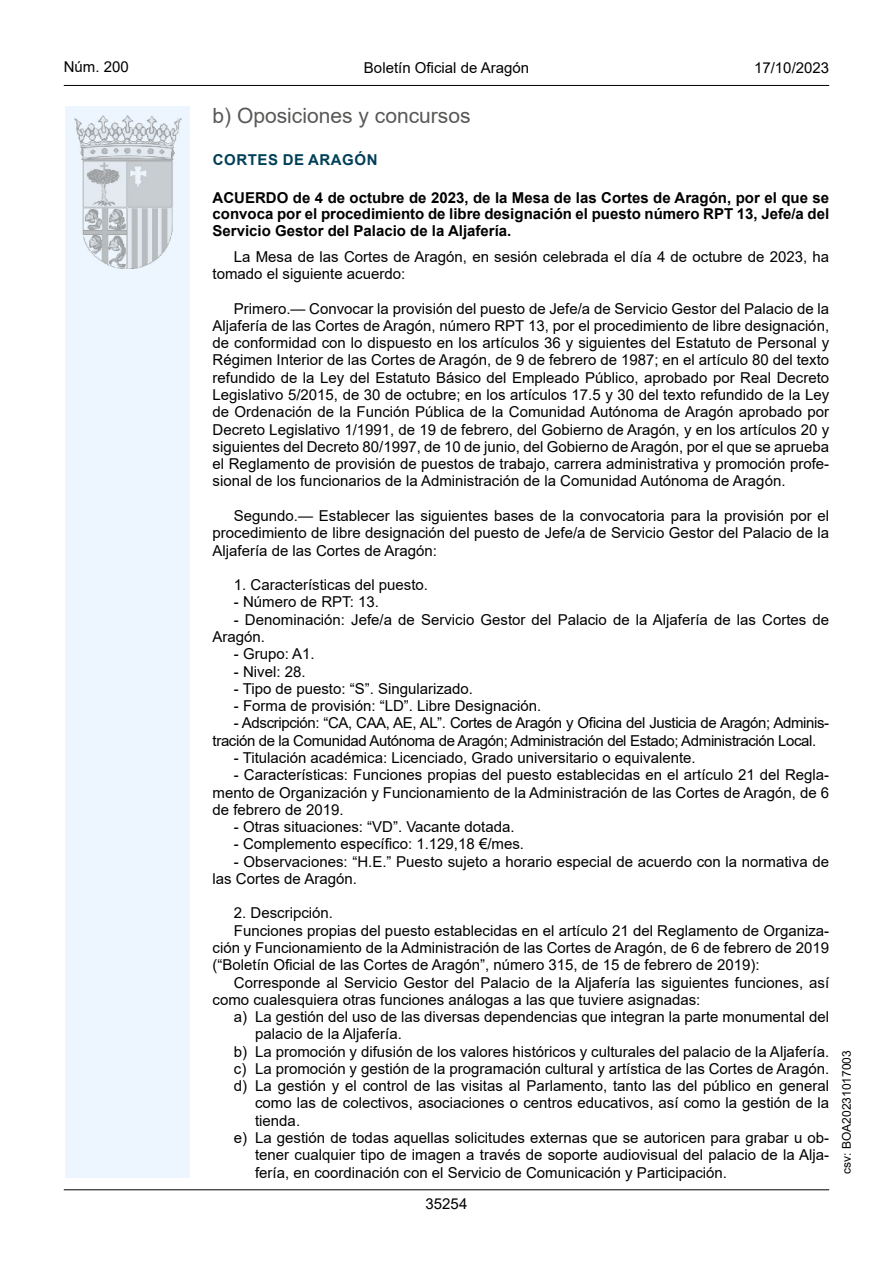
<style>
.page{position:relative;width:893px;height:1263px;background:#fff}
.page>*{position:absolute;margin:0;border:0;box-sizing:border-box;transform-origin:0 0}
.Sub_Seccion{font:21px "Arial";color:#585857}
.inicio_de_parrafo{font:15px/17.2px "Arial";color:#000}
.Sangrado_01{font:15px/17.2px "Arial";color:#000;text-align:justify}
.Titulo_text{font:700 15px/16.5px "Arial";color:#000;text-align:justify}
.inicio_de_parrafo-2{font:15px/17.2px "Arial";letter-spacing:-.025em;color:#000}
.estilo_head-c{font:15px "Arial";color:#000}
.emisor_text{font:700 15px "Arial";letter-spacing:.035em;color:#003f58}
.estilo_head-d{font:15px "Arial MT2";color:#000}
.estilo_head-i{font:15px "Arial MT2";color:#000}
.numero_pagina{font:15px "Arial MT2";color:#000}
.estilo_head-i-2{font:12px "Arial MT2";color:#000}
</style>
<div class="page">
<div style="left:65px;top:106px;width:125px;height:1072px;background:#edf6fe"></div>
<img style="left:75px;top:115px;width:106px;height:153px">
<hr style="left:64px;top:85px;width:765px;height:1px;background:#000">
<hr style="left:64px;top:1189px;width:765px;height:1px;background:#000">
<p class="estilo_head-i" style="left:64px;top:57px;width:67px">Núm. 200</p>
<p class="estilo_head-c" style="left:364px;top:57px;width:167px">Boletín Oficial de Aragón</p>
<p class="estilo_head-d" style="left:754px;top:57px;width:77px">17/10/2023</p>
<h4 class="Sub_Seccion" style="left:213px;top:101px;width:259px">b) Oposiciones y concursos</h4>
<h5 class="emisor_text" style="left:213px;top:149px;width:166px">CORTES DE ARAGÓN</h5>
<p class="Titulo_text" style="left:213px;top:189px;width:618px">ACUERDO de 4 de octubre de 2023, de la Mesa de las Cortes de Aragón, por el que se convoca por el procedimiento de libre designación el puesto número RPT 13, Jefe/a del Servicio Gestor del Palacio de la Aljafería.</p>
<p class="inicio_de_parrafo" style="left:213px;top:248px;width:618px;text-indent:21px">La Mesa de las Cortes de Aragón, en sesión celebrada el día 4 de octubre de 2023, ha tomado el siguiente acuerdo:</p>
<p class="inicio_de_parrafo" style="left:213px;top:300px;width:618px;text-align:justify;text-indent:21px">Primero.— Convocar la provisión del puesto de Jefe/a de Servicio Gestor del Palacio de la Aljafería de las Cortes de Aragón, número RPT 13, por el procedimiento de libre designación, de conformidad con lo dispuesto en los artículos 36 y siguientes del Estatuto de Personal y Régimen Interior de las Cortes de Aragón, de 9 de febrero de 1987; en el artículo 80 del texto refundido de la Ley del Estatuto Básico del Empleado Público, aprobado por Real Decreto Legislativo 5/2015, de 30 de octubre; en los artículos 17.5 y 30 del texto refundido de la Ley de Ordenación de la Función Pública de la Comunidad Autónoma de Aragón aprobado por Decreto Legislativo 1/1991, de 19 de febrero, del Gobierno de Aragón, y en los artículos 20 y siguientes del Decreto 80/1997, de 10 de junio, del Gobierno de Aragón, por el que se aprueba el Reglamento de provisión de puestos de trabajo, carrera administrativa y promoción profe&shy;sional de los funcionarios de la Administración de la Comunidad Autónoma de Aragón.</p>
<p class="inicio_de_parrafo" style="left:213px;top:507px;width:618px;text-align:justify;text-indent:21px">Segundo.— Establecer las siguientes bases de la convocatoria para la provisión por el procedimiento de libre designación del puesto de Jefe/a de Servicio Gestor del Palacio de la Aljafería de las Cortes de Aragón:</p>
<p class="inicio_de_parrafo" style="left:234px;top:576px;width:196px">1. Características del puesto.</p>
<p class="inicio_de_parrafo" style="left:234px;top:593px;width:147px">- Número de RPT: 13.</p>
<p class="inicio_de_parrafo" style="left:213px;top:611px;width:618px;text-indent:21px">- Denominación: Jefe/a de Servicio Gestor del Palacio de la Aljafería de las Cortes de<br>Aragón.</p>
<p class="inicio_de_parrafo" style="left:234px;top:645px;width:82px">- Grupo: A1.</p>
<p class="inicio_de_parrafo" style="left:234px;top:662px;width:73px">- Nivel: 28.</p>
<p class="inicio_de_parrafo" style="left:234px;top:680px;width:241px">- Tipo de puesto: “S”. Singularizado.</p>
<p class="inicio_de_parrafo" style="left:234px;top:697px;width:309px">- Forma de provisión: “LD”. Libre Designación.</p>
<p class="inicio_de_parrafo-2" style="left:213px;top:714px;width:618px;text-indent:21px">- Adscripción: “CA, CAA, AE, AL”. Cortes de Aragón y Oficina del Justicia de Aragón; Adminis&shy;tración de la Comunidad Autónoma de Aragón; Administración del Estado; Administración Local.</p>
<p class="inicio_de_parrafo" style="left:234px;top:749px;width:463px">- Titulación académica: Licenciado, Grado universitario o equivalente.</p>
<p class="inicio_de_parrafo" style="left:213px;top:766px;width:618px;text-align:justify;text-indent:21px">- Características: Funciones propias del puesto establecidas en el artículo 21 del Regla&shy;mento de Organización y Funcionamiento de la Administración de las Cortes de Aragón, de 6 de febrero de 2019.</p>
<p class="inicio_de_parrafo" style="left:234px;top:818px;width:282px">- Otras situaciones: “VD”. Vacante dotada.</p>
<p class="inicio_de_parrafo" style="left:234px;top:835px;width:292px">- Complemento específico: 1.129,18 €/mes.</p>
<p class="inicio_de_parrafo" style="left:213px;top:853px;width:618px;text-indent:21px">- Observaciones: “H.E.” Puesto sujeto a horario especial de acuerdo con la normativa de las Cortes de Aragón.</p>
<p class="inicio_de_parrafo" style="left:234px;top:904px;width:101px">2. Descripción.</p>
<p class="inicio_de_parrafo" style="left:213px;top:922px;width:618px;text-align:justify;text-indent:21px">Funciones propias del puesto establecidas en el artículo 21 del Reglamento de Organiza&shy;ción y Funcionamiento de la Administración de las Cortes de Aragón, de 6 de febrero de 2019 (“Boletín Oficial de las Cortes de Aragón”, número 315, de 15 de febrero de 2019):</p>
<p class="inicio_de_parrafo" style="left:213px;top:973px;width:618px;text-indent:21px">Corresponde al Servicio Gestor del Palacio de la Aljafería las siguientes funciones, así como cualesquiera otras funciones análogas a las que tuviere asignadas:</p>
<p class="Sangrado_01" style="left:255px;top:1008px;width:575px;text-indent:-21px">a) La gestión del uso de las diversas dependencias que integran la parte monumental del palacio de la Aljafería.</p>
<p class="Sangrado_01" style="left:234px;top:1042px;width:597px">b) La promoción y difusión de los valores históricos y culturales del palacio de la Aljafería.</p>
<p class="Sangrado_01" style="left:234px;top:1060px;width:597px">c) La promoción y gestión de la programación cultural y artística de las Cortes de Aragón.</p>
<p class="Sangrado_01" style="left:255px;top:1077px;width:576px;text-indent:-21px">d) La gestión y el control de las visitas al Parlamento, tanto las del público en general como las de colectivos, asociaciones o centros educativos, así como la gestión de la tienda.</p>
<p class="Sangrado_01" style="left:255px;top:1129px;width:576px;text-indent:-21px">e) La gestión de todas aquellas solicitudes externas que se autoricen para grabar u ob&shy;tener cualquier tipo de imagen a través de soporte audiovisual del palacio de la Alja&shy;fería, en coordinación con el Servicio de Comunicación y Participación.</p>
<p class="numero_pagina" style="left:426px;top:1193px;width:43px">35254</p>
<p class="estilo_head-i-2" style="left:838px;top:1174px;width:125px;rotate:-90deg">csv: BOA20231017003</p>
</div>
